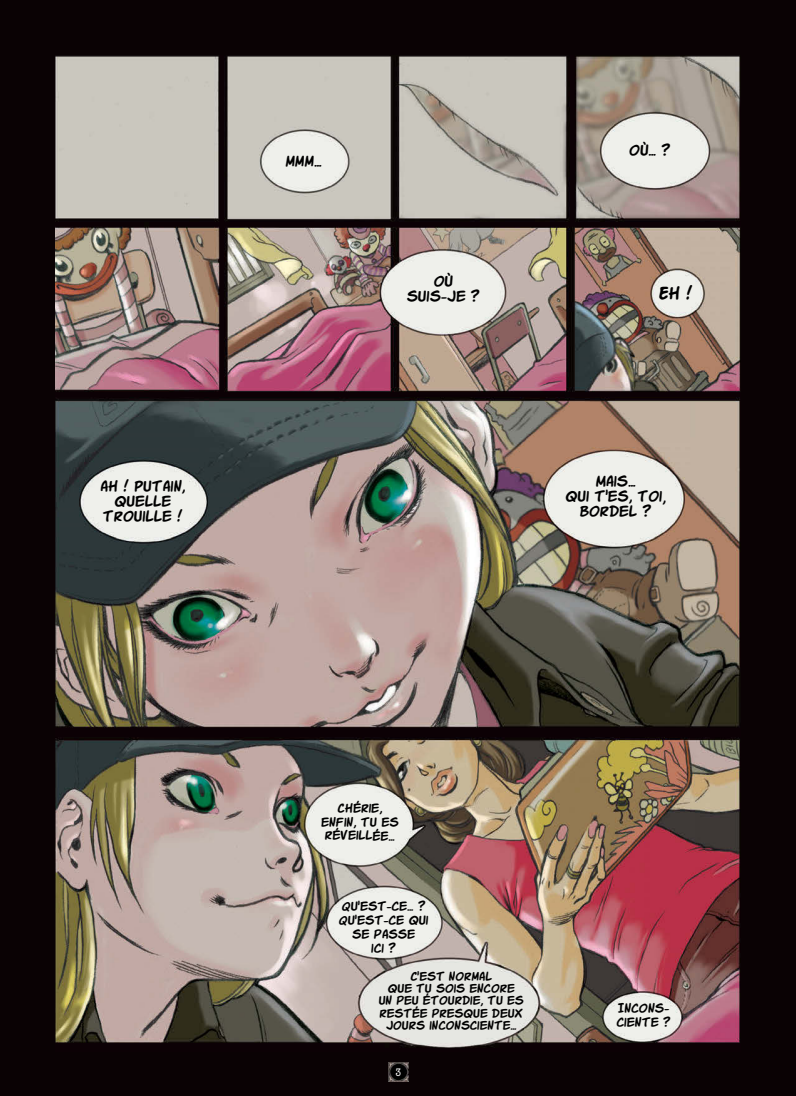
<style>
.page{position:relative;width:796px;height:1096px;background:#0a0204}
.page>*{position:absolute;margin:0;border:0;box-sizing:border-box;transform-origin:0 0}
.t1{font:17.5px "Komika Slick";color:#000}
.t2{font:15px/15px "Komika Slick";color:#000;text-align:center}
.t3{font:12.5px/13.8px "Komika Slick";color:#000;text-align:center}
.t4{font:12px/12.1px "Komika Slick";color:#000;text-align:center}
.t5{font:condensed 11.25px "American Typewriter";color:#fff}
</style>
<div class="page">
<img style="left:56px;top:56px;width:684px;height:992px">
<img style="left:388px;top:1062px;width:20px;height:20px">
<p class="t2" style="left:100px;top:480px;width:86px">AH ! PUTAIN,</p>
<p class="t2" style="left:115px;top:495px;width:58px">QUELLE</p>
<p class="t2" style="left:103px;top:510px;width:81px">TROUILLE !</p>
<p class="t2" style="left:285px;top:154px;width:38px">MMM…</p>
<p class="t2" style="left:407px;top:274px;width:75px">OÙ<br>SUIS-JE ?</p>
<p class="t2" style="left:629px;top:143px;width:43px">OÙ… ?</p>
<p class="t1" style="left:658px;top:283px;width:36px">EH !</p>
<p class="t2" style="left:595px;top:475px;width:42px">MAIS…</p>
<p class="t2" style="left:565px;top:490px;width:102px">QUI T'ES, TOI,</p>
<p class="t2" style="left:579px;top:505px;width:73px">BORDEL ?</p>
<p class="t3" style="left:338px;top:802px;width:46px">CHÉRIE,</p>
<p class="t3" style="left:321px;top:815px;width:79px">ENFIN, TU ES</p>
<p class="t3" style="left:325px;top:829px;width:71px">RÉVEILLÉE…</p>
<p class="t3" style="left:339px;top:900px;width:91px">QU'EST-CE… ?<br>QU'EST-CE QUI<br>SE PASSE<br>ICI ?</p>
<p class="t4" style="left:379px;top:971px;width:147px">C'EST NORMAL<br>QUE TU SOIS ENCORE<br>UN PEU ÉTOURDIE, TU ES<br>RESTÉE PRESQUE DEUX<br>JOURS INCONSCIENTE…</p>
<p class="t5" style="left:395px;top:1065px;width:7px">3</p>
<p class="t3" style="left:616px;top:1002px;width:56px;text-align:left">INCONS-<br>CIENTE ?</p>
</div>
